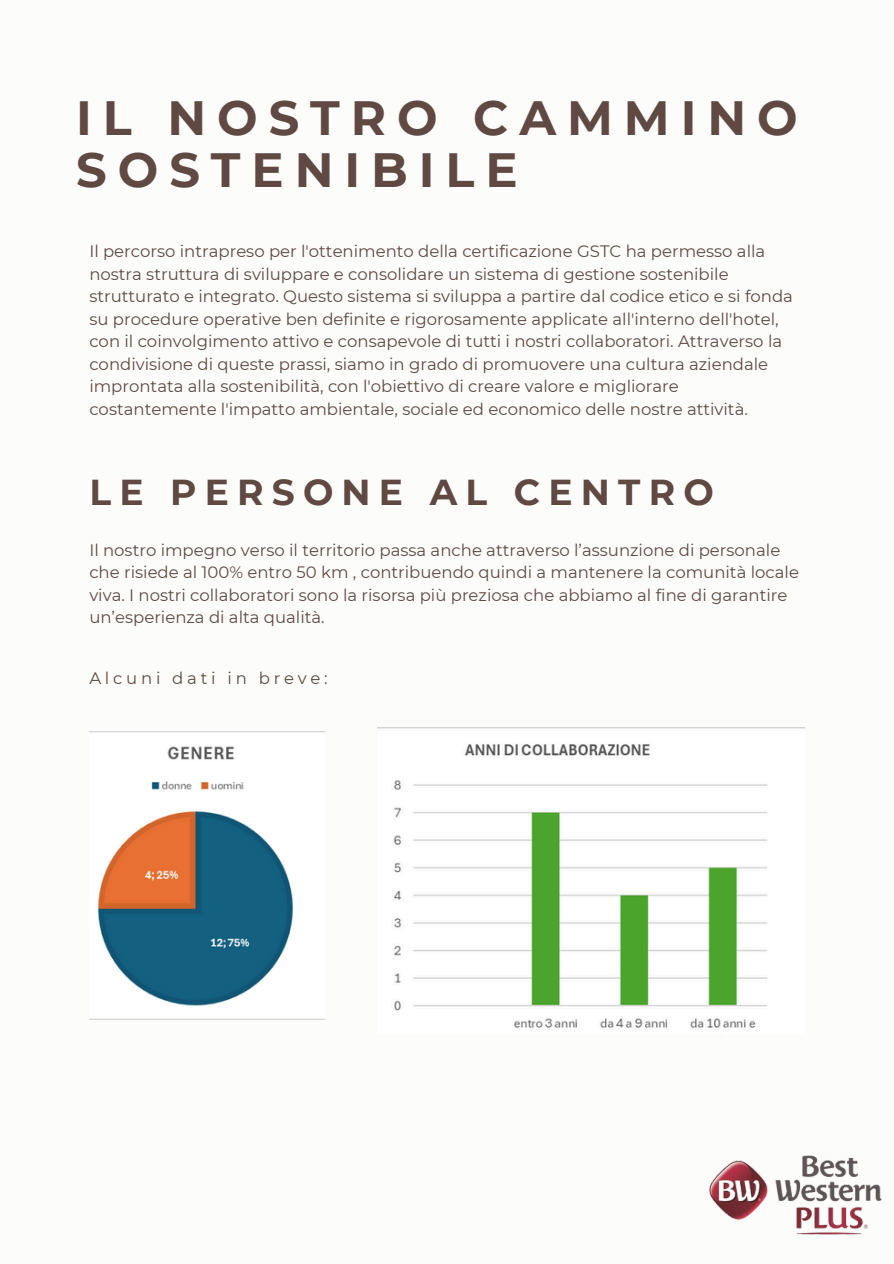
<style>
.page{position:relative;width:894px;height:1264px;background:#fff}
.page>*{position:absolute;margin:0;border:0;box-sizing:border-box;transform-origin:0 0}
.t1{font:700 48px/51.8px "Montserrat";letter-spacing:.23em;color:#5f4942}
.t2{font:700 36px "Montserrat";letter-spacing:.23em;color:#5f4942}
.t3{font:16.5px/22.5px "Montserrat";color:#5f4942}
.t4{font:16.5px "Montserrat";letter-spacing:.23em;color:#5f4942}
</style>
<div class="page">
<div style="left:0;top:0;width:893px;height:1263px;background:#fcfcfb"></div>
<img style="left:709px;top:1155px;width:173px;height:80px">
<img style="left:89px;top:731px;width:235px;height:275px">
<img style="left:377px;top:727px;width:426px;height:301px">
<h1 class="t1" style="left:76px;top:92px;width:722px">IL NOSTRO CAMMINO<br>SOSTENIBILE</h1>
<p class="t3" style="left:89px;top:240px;width:705px">Il percorso intrapreso per l'ottenimento della certificazione GSTC ha permesso alla nostra struttura di sviluppare e consolidare un sistema di gestione sostenibile strutturato e integrato. Questo sistema si sviluppa a partire dal codice etico e si fonda su procedure operative ben definite e rigorosamente applicate all'interno dell'hotel, con il coinvolgimento attivo e consapevole di tutti i nostri collaboratori. Attraverso la condivisione di queste prassi, siamo in grado di promuovere una cultura aziendale improntata alla sostenibilità, con l'obiettivo di creare valore e migliorare costantemente l'impatto ambientale, sociale ed economico delle nostre attività.</p>
<h2 class="t2" style="left:89px;top:470px;width:626px">LE PERSONE AL CENTRO</h2>
<p class="t3" style="left:89px;top:538px;width:711px">Il nostro impegno verso il territorio passa anche attraverso l’assunzione di personale che risiede al 100% entro 50 km , contribuendo quindi a mantenere la comunità locale viva. I nostri collaboratori sono la risorsa più preziosa che abbiamo al fine di garantire un’esperienza di alta qualità.</p>
<p class="t4" style="left:89px;top:668px;width:240px">Alcuni dati in breve:</p>
</div>
